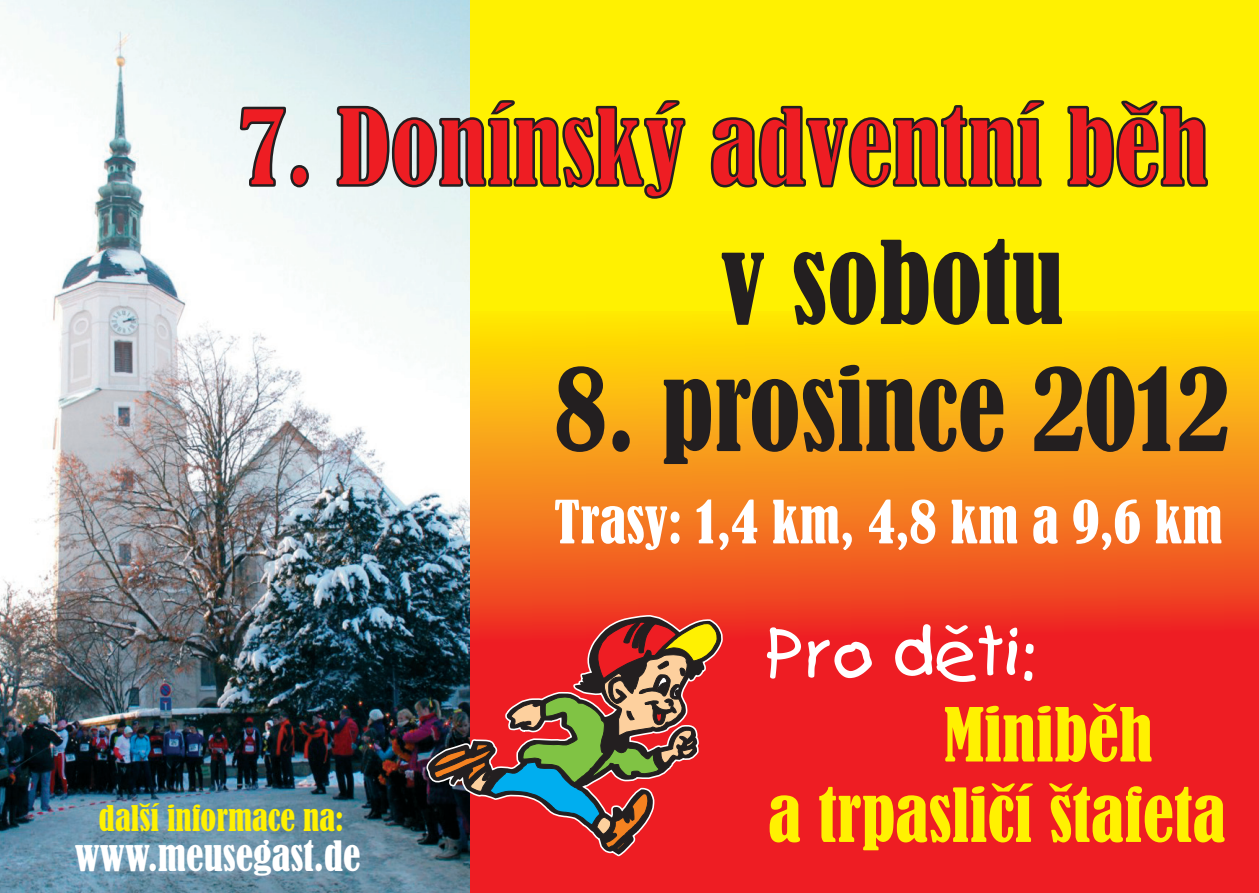
<style>
.page{position:relative;width:1259px;height:893px;background:#fff101}
.page>*{position:absolute;margin:0;border:0;box-sizing:border-box;transform-origin:0 0}
.t1{font:condensed 107.1px "Bernard";color:#231f20}
.t2{font:condensed 55.5px "Bernard";color:#fff}
.t3{font:condensed 39px "Bernard";color:#fff}
.t4{font:condensed 33px "Bernard";color:#fff101}
</style>
<div class="page">
<img style="left:469px;top:313px;width:790px;height:580px">
<img style="left:469px;top:312px;width:790px;height:1px">
<img style="left:0;top:0;width:469px;height:893px">
<svg style="left:423px;top:613px;width:301px;height:246px"></svg>
<img style="left:423px;top:617px;width:298px;height:238px">
<svg style="left:433px;top:622px;width:285px;height:229px"></svg>
<svg style="left:239px;top:50px;width:969px;height:150px"></svg>
<svg style="left:767px;top:624px;width:266px;height:58px"></svg>
<svg style="left:769px;top:703px;width:455px;height:147px;fill:#ee1d23"></svg>
<p class="t4" style="left:99px;top:803px;width:246px">další informace na:</p>
<p class="t3" style="left:75px;top:838px;width:287px">www.meusegast.de</p>
<h1 class="t1" style="left:720px;top:233px;width:344px">v sobotu</h1>
<h1 class="t1" style="left:555px;top:360px;width:676px">8. prosince 2012</h1>
<p class="t2" style="left:554px;top:496px;width:670px">Trasy: 1,4 km, 4,8 km a 9,6 km</p>
</div>
